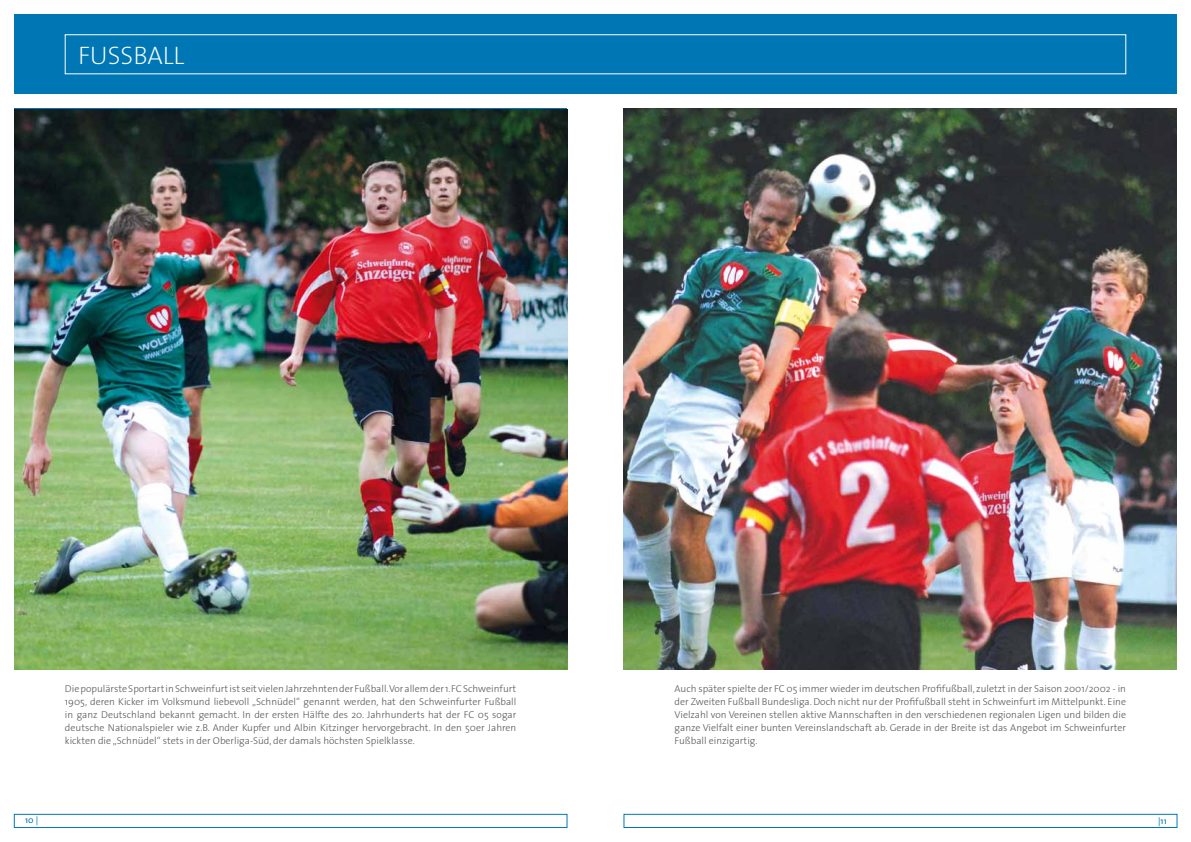
<style>
.page{position:relative;width:1191px;height:842px;background:#fff}
.page>*{position:absolute;margin:0;border:0;box-sizing:border-box;transform-origin:0 0}
.t1{font:200 25.4px "The Sans";color:#fff}
.t2{font:300 10px/13px "The Sans";color:#58585a;text-align:justify}
.t3{font:9px "The Sans";color:#0077b5}
</style>
<div class="page">
<div style="left:14px;top:814px;width:553px;height:14px;border:1px solid #0077b5"></div>
<div style="left:624px;top:814px;width:553px;height:14px;border:1px solid #0077b5"></div>
<div style="left:14px;top:14px;width:1162px;height:80px;background:#0077b5"></div>
<img style="left:14px;top:110px;width:553px;height:560px">
<img style="left:624px;top:109px;width:552px;height:560px">
<h1 class="t1" style="left:78px;top:35px;width:108px">FUSS BALL</h1>
<p class="t2" style="left:65px;top:682px;width:453px">Die populärste Sportart in Schweinfurt ist seit vielen Jahrzehnten der Fußball. Vor allem der 1. FC Schweinfurt 1905, deren Kicker im Volksmund liebevoll „Schnüdel“ genannt werden, hat den Schweinfurter Fußball in ganz Deutschland bekannt gemacht. In der ersten Hälfte des 20. Jahrhunderts hat der FC 05 sogar deutsche Nationalspieler wie z.B. Ander Kupfer und Albin Kitzinger hervorgebracht. In den 50er Jahren kickten die „Schnüdel“ stets in der Oberliga-Süd, der damals höchsten Spielklasse.</p>
<p class="t2" style="left:674px;top:682px;width:453px">Auch später spielte der FC 05 immer wieder im deutschen Profifußball, zuletzt in der Saison 2001/2002 - in der Zweiten Fußball Bundesliga. Doch nicht nur der Profifußball steht in Schweinfurt im Mittelpunkt. Eine Vielzahl von Vereinen stellen aktive Mannschaften in den verschiedenen regionalen Ligen und bilden die ganze Vielfalt einer bunten Vereinslandschaft ab. Gerade in der Breite ist das Angebot im Schweinfurter Fußball einzigartig.</p>
<p class="t3" style="left:25px;top:813px;width:15px">10 |</p>
<p class="t3" style="left:1158px;top:814px;width:10px">|11</p>
</div>
